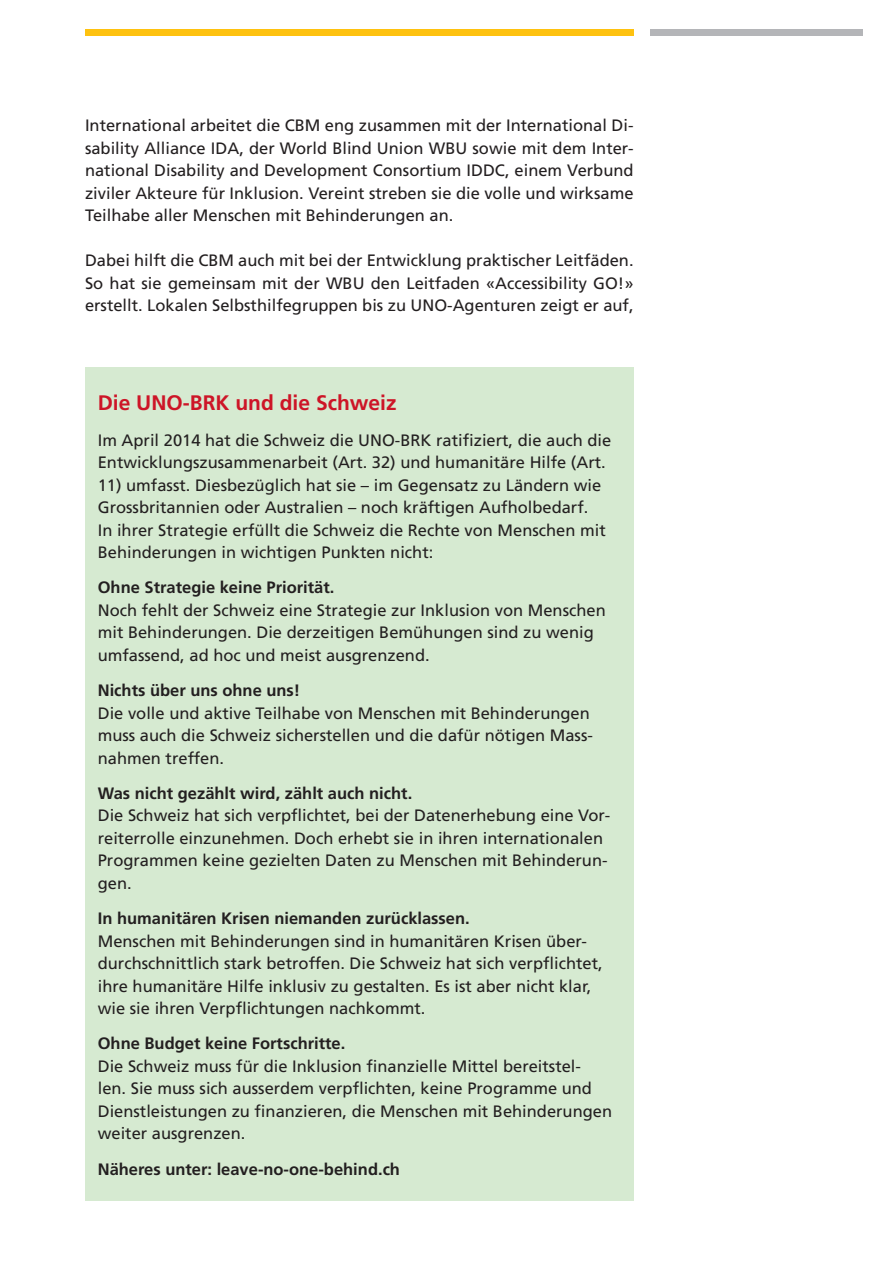
<style>
.page{position:relative;width:893px;height:1263px;background:#fff}
.page>*{position:absolute;margin:0;border:0;box-sizing:border-box;transform-origin:0 0}
.body_text_antw_blocksatz_links_einzug{font:700 21px "Frutiger LT Com";color:#cd1527}
.body_text_antw_blocksatz_links_einzug-2{font:16.5px/22.5px "Frutiger LT Com";color:#231f20}
.body{font:16.5px/22.5px "Frutiger LT Std";color:#231f20;text-align:justify}
.body_text_antw_blocksatz_links_einzug-3{font:700 16.5px "Frutiger LT Com";color:#231f20}
.s1{font-weight:700}
</style>
<div class="page">
<div style="left:85px;top:30px;width:549px;height:6px;background:#fec210"></div>
<div style="left:651px;top:30px;width:212px;height:6px;background:#b4b5b8"></div>
<div style="left:85px;top:367px;width:549px;height:834px;background:#d6ead1"></div>
<p class="body" style="left:85px;top:115px;width:550px">International arbeitet die CBM eng zusammen mit der International Di&shy;sability Alliance IDA, der World Blind Union WBU sowie mit dem Inter&shy;national Disability and Development Consortium IDDC, einem Verbund ziviler Akteure für Inklusion. Vereint streben sie die volle und wirksame Teilhabe aller Menschen mit Behinderungen an.</p>
<p class="body" style="left:85px;top:250px;width:550px">Dabei hilft die CBM auch mit bei der Entwicklung praktischer Leitfäden.<br>So hat sie gemeinsam mit der WBU den Leitfaden «Accessibility GO!» erstellt. Lokalen Selbsthilfegruppen bis zu UNO-Agenturen zeigt er auf,</p>
<p class="body_text_antw_blocksatz_links_einzug" style="left:98px;top:391px;width:300px">Die UNO-BRK und die Schweiz</p>
<p class="body_text_antw_blocksatz_links_einzug-2" style="left:98px;top:429px;width:515px">Im April 2014 hat die Schweiz die UNO-BRK ratifiziert, die auch die<br>Entwicklungszusammenarbeit (Art. 32) und humanitäre Hilfe (Art.</p>
<p class="body_text_antw_blocksatz_links_einzug-2" style="left:98px;top:474px;width:509px">11) umfasst. Diesbezüglich hat sie – im Gegensatz zu Ländern wie Grossbritannien oder Australien – noch kräftigen Aufholbedarf.<br>In ihrer Strategie erfüllt die Schweiz die Rechte von Menschen mit Behinderungen in wichtigen Punkten nicht:</p>
<p class="body_text_antw_blocksatz_links_einzug-2" style="left:98px;top:576px;width:509px"><span class="s1">Ohne Strategie keine Priorität.<br></span>Noch fehlt der Schweiz eine Strategie zur Inklusion von Menschen mit Behinderungen. Die derzeitigen Bemühungen sind zu wenig umfassend, ad hoc und meist ausgrenzend.</p>
<p class="body_text_antw_blocksatz_links_einzug-2" style="left:98px;top:679px;width:497px"><span class="s1">Nichts über uns ohne uns!<br></span>Die volle und aktive Teilhabe von Menschen mit Behinderungen muss auch die Schweiz sicherstellen und die dafür nötigen Mass&shy;nahmen treffen.</p>
<p class="body_text_antw_blocksatz_links_einzug-2" style="left:98px;top:782px;width:514px"><span class="s1">Was nicht gezählt wird, zählt auch nicht.<br></span>Die Schweiz hat sich verpflichtet, bei der Datenerhebung eine Vor&shy;reiterrolle einzunehmen. Doch erhebt sie in ihren internationalen Programmen keine gezielten Daten zu Menschen mit Behinderun&shy;gen.</p>
<p class="body_text_antw_blocksatz_links_einzug-2" style="left:98px;top:907px;width:506px"><span class="s1">In humanitären Krisen niemanden zurücklassen.<br></span>Menschen mit Behinderungen sind in humanitären Krisen über&shy;durchschnittlich stark betroffen. Die Schweiz hat sich verpflichtet, ihre humanitäre Hilfe inklusiv zu gestalten. Es ist aber nicht klar, wie sie ihren Verpflichtungen nachkommt.</p>
<p class="body_text_antw_blocksatz_links_einzug-2" style="left:98px;top:1032px;width:516px"><span class="s1">Ohne Budget keine Fortschritte.<br></span>Die Schweiz muss für die Inklusion finanzielle Mittel bereitstel&shy;len. Sie muss sich ausserdem verpflichten, keine Programme und Dienstleistungen zu finanzieren, die Menschen mit Behinderungen weiter ausgrenzen.</p>
<p class="body_text_antw_blocksatz_links_einzug-3" style="left:98px;top:1159px;width:304px">Näheres unter: leave-no-one-behind.ch</p>
</div>
